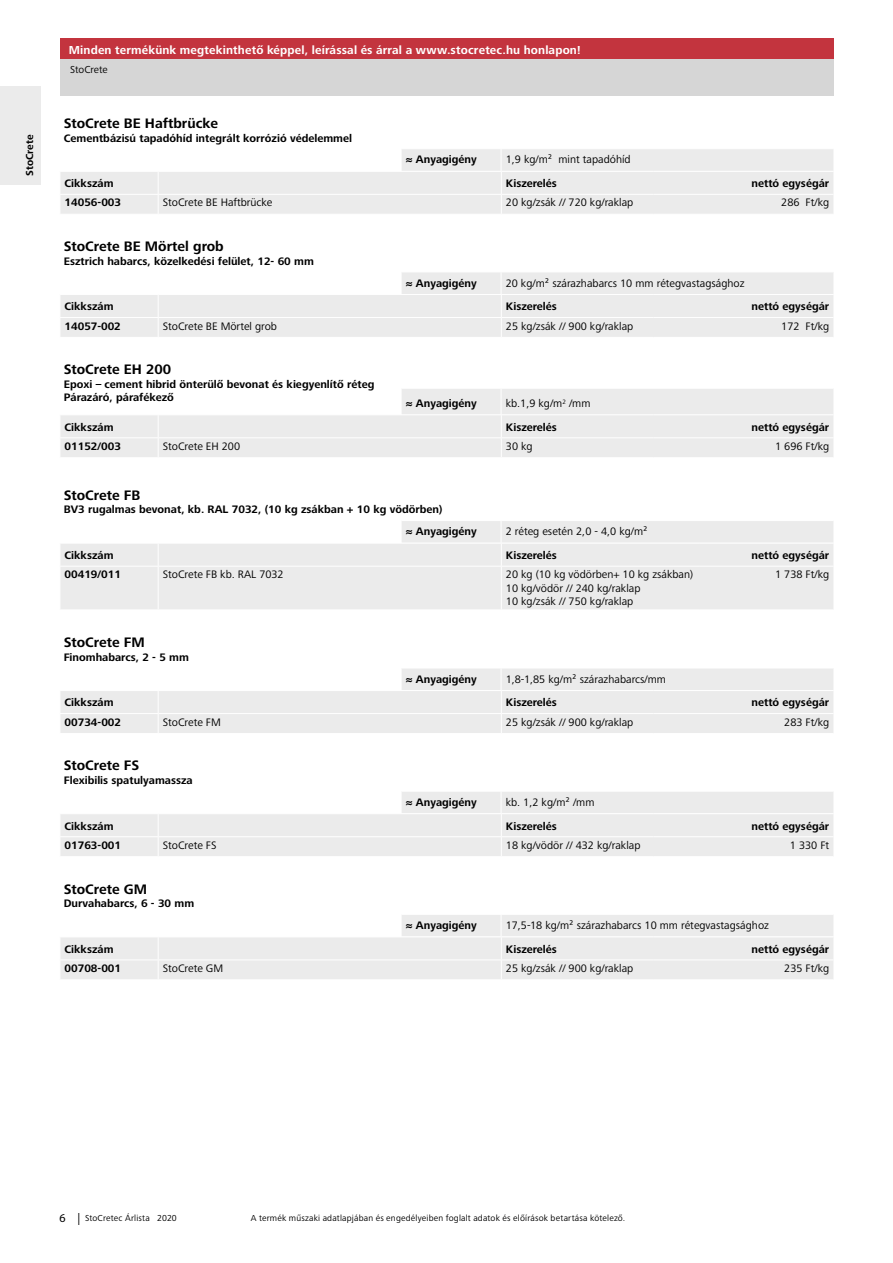
<style>
.page{position:relative;width:893px;height:1263px;background:#fff}
.page>*{position:absolute;margin:0;border:0;box-sizing:border-box;transform-origin:0 0}
.t1{font:700 14.25px "Frutiger Next LTW1 G";color:#000}
.t2{font:700 12px "Frutiger Next LTW1 G";letter-spacing:.01em;color:#fff}
.t3{font:700 11.25px/13.5px "Frutiger Next LTW1 G";color:#000}
.t4{font:11.25px/13.5px "Frutiger Next LTW1 G";color:#000}
.t5{font:700 10.5px "Frutiger Next LTW1 G";color:#000}
.t6{font:10.5px "Frutiger Next LTW1 G";color:#000}
.t7{font:9px "Frutiger Next LTW1 G";letter-spacing:.02em;color:#000}
.s1{font-family:"Myriad Pro";font-size:12px}
</style>
<div class="page">
<div style="left:0;top:86px;width:41px;height:99px;background:#ebebeb"></div>
<div style="left:60px;top:38px;width:773px;height:34px;background:#c3343e"></div>
<svg style="left:60px;top:149px;width:773px;height:65px"></svg>
<svg style="left:60px;top:272px;width:773px;height:65px"></svg>
<svg style="left:60px;top:389px;width:773px;height:68px"></svg>
<div style="left:61px;top:544px;width:772px;height:65px;background:#ebebeb"></div>
<hr style="left:60px;top:566px;width:98px;height:1px;background:#fff">
<hr style="left:158px;top:566px;width:343px;height:1px;background:#fff">
<hr style="left:501px;top:566px;width:199px;height:1px;background:#fff">
<hr style="left:700px;top:566px;width:133px;height:1px;background:#fff">
<svg style="left:60px;top:544px;width:1px;height:21px"></svg>
<svg style="left:158px;top:544px;width:1px;height:22px"></svg>
<div style="left:402px;top:521px;width:431px;height:45px;background:#ebebeb"></div>
<hr style="left:158px;top:566px;width:1px;height:43px;background:#fff">
<hr style="left:501px;top:566px;width:1px;height:43px;background:#fff">
<svg style="left:60px;top:669px;width:773px;height:64px"></svg>
<svg style="left:60px;top:792px;width:773px;height:64px"></svg>
<svg style="left:60px;top:915px;width:773px;height:64px"></svg>
<div style="left:60px;top:60px;width:773px;height:36px;background:#d6d6d6"></div>
<p class="t5" style="left:24px;top:176px;width:43px;rotate:-90deg">StoCrete</p>
<p class="t2" style="left:69px;top:43px;width:513px">Minden termékünk megtekinthető képpel, leírással és árral a www.stocretec.hu honlapon!</p>
<p class="t6" style="left:70px;top:63px;width:39px">StoCrete</p>
<p class="t1" style="left:64px;top:115px;width:156px">StoCrete BE Haftbrücke</p>
<p class="t3" style="left:64px;top:131px;width:290px">Cementbázisú tapadóhíd integrált korrózió védelemmel</p>
<p class="t3" style="left:406px;top:153px;width:72px">≈ Anyagigény</p>
<p class="t4" style="left:506px;top:153px;width:126px">1,9 kg/m² mint tapadóhíd</p>
<p class="t3" style="left:65px;top:177px;width:51px">Cikkszám</p>
<p class="t3" style="left:506px;top:177px;width:53px">Kiszerelés</p>
<p class="t3" style="left:751px;top:177px;width:79px">nettó egységár</p>
<p class="t3" style="left:65px;top:196px;width:58px">14056-003</p>
<p class="t4" style="left:163px;top:196px;width:111px">StoCrete BE Haftbrücke</p>
<p class="t4" style="left:506px;top:196px;width:129px">20 kg/zsák // 720 kg/raklap</p>
<p class="t4" style="left:781px;top:196px;width:49px">286 Ft/kg</p>
<p class="t1" style="left:64px;top:238px;width:161px">StoCrete BE Mörtel grob</p>
<p class="t3" style="left:64px;top:255px;width:252px">Esztrich habarcs, közelkedési felület, 12- 60 mm</p>
<p class="t3" style="left:406px;top:276px;width:72px">≈ Anyagigény</p>
<p class="t4" style="left:506px;top:276px;width:240px">20 kg/m² szárazhabarcs 10 mm rétegvastagsághoz</p>
<p class="t3" style="left:65px;top:300px;width:51px">Cikkszám</p>
<p class="t3" style="left:506px;top:300px;width:53px">Kiszerelés</p>
<p class="t3" style="left:751px;top:300px;width:79px">nettó egységár</p>
<p class="t3" style="left:65px;top:319px;width:58px">14057-002</p>
<p class="t4" style="left:163px;top:319px;width:116px">StoCrete BE Mörtel grob</p>
<p class="t4" style="left:506px;top:319px;width:129px">25 kg/zsák // 900 kg/raklap</p>
<p class="t4" style="left:781px;top:319px;width:49px">172 Ft/kg</p>
<p class="t1" style="left:64px;top:361px;width:109px">StoCrete EH 200</p>
<p class="t3" style="left:64px;top:378px;width:312px">Epoxi – cement hibrid önterülő bevonat és kiegyenlítő réteg<br>Párazáró, párafékező</p>
<p class="t3" style="left:65px;top:420px;width:51px">Cikkszám</p>
<p class="t3" style="left:506px;top:420px;width:53px">Kiszerelés</p>
<p class="t3" style="left:751px;top:420px;width:79px">nettó egységár</p>
<p class="t3" style="left:65px;top:440px;width:58px">01152/003</p>
<p class="t4" style="left:163px;top:440px;width:79px">StoCrete EH 200</p>
<p class="t4" style="left:506px;top:440px;width:28px">30 kg</p>
<p class="t4" style="left:775px;top:440px;width:56px">1 696 Ft/kg</p>
<p class="t1" style="left:64px;top:487px;width:78px">StoCrete FB</p>
<p class="t3" style="left:406px;top:499px;width:72px;line-height:21.9px;text-indent:-342px">BV3 rugalmas bevonat, kb. RAL 7032, (10 kg zsákban + 10 kg vödörben)<br>≈ Anyagigény</p>
<p class="t3" style="left:406px;top:397px;width:72px">≈ Anyagigény</p>
<p class="t4" style="left:506px;top:397px;width:86px">kb.1,9 kg/m<sup>2</sup> /mm</p>
<p class="t4" style="left:506px;top:525px;width:144px">2 réteg esetén 2,0 - 4,0 kg/m²</p>
<p class="t3" style="left:65px;top:549px;width:51px">Cikkszám</p>
<p class="t3" style="left:506px;top:549px;width:53px">Kiszerelés</p>
<p class="t3" style="left:751px;top:549px;width:79px">nettó egységár</p>
<p class="t3" style="left:65px;top:568px;width:58px">00419/011</p>
<p class="t4" style="left:163px;top:568px;width:122px">StoCrete FB kb. RAL 7032</p>
<p class="t4" style="left:506px;top:568px;width:189px">20 kg (10 kg vödörben+ 10 kg zsákban)<br>10 kg/vödör // 240 kg/raklap<br>10 kg/zsák // 750 kg/raklap</p>
<p class="t4" style="left:775px;top:568px;width:56px">1 738 Ft/kg</p>
<p class="t1" style="left:64px;top:634px;width:83px">StoCrete FM</p>
<p class="t3" style="left:64px;top:651px;width:127px">Finomhabarcs, 2 - 5 mm</p>
<p class="t3" style="left:406px;top:672px;width:72px">≈ Anyagigény</p>
<p class="t4" style="left:506px;top:672px;width:162px">1,8-1,85 kg/m² szárazhabarcs/mm</p>
<p class="t3" style="left:65px;top:696px;width:51px">Cikkszám</p>
<p class="t3" style="left:506px;top:696px;width:53px">Kiszerelés</p>
<p class="t3" style="left:751px;top:696px;width:79px">nettó egységár</p>
<p class="t3" style="left:65px;top:715px;width:58px">00734-002</p>
<p class="t4" style="left:163px;top:715px;width:60px">StoCrete FM</p>
<p class="t4" style="left:506px;top:715px;width:129px">25 kg/zsák // 900 kg/raklap</p>
<p class="t4" style="left:784px;top:715px;width:46px">283 Ft/kg</p>
<p class="t1" style="left:64px;top:757px;width:77px">StoCrete FS</p>
<p class="t3" style="left:64px;top:774px;width:130px">Flexibilis spatulyamassza</p>
<p class="t3" style="left:406px;top:796px;width:72px">≈ Anyagigény</p>
<p class="t4" style="left:506px;top:796px;width:90px">kb. 1,2 kg/m² /mm</p>
<p class="t3" style="left:65px;top:819px;width:51px">Cikkszám</p>
<p class="t3" style="left:506px;top:819px;width:53px">Kiszerelés</p>
<p class="t3" style="left:751px;top:819px;width:79px">nettó egységár</p>
<p class="t3" style="left:65px;top:839px;width:58px">01763-001</p>
<p class="t4" style="left:163px;top:839px;width:55px">StoCrete FS</p>
<p class="t4" style="left:506px;top:839px;width:136px">18 kg/vödör // 432 kg/raklap</p>
<p class="t4" style="left:790px;top:839px;width:41px">1 330 Ft</p>
<p class="t1" style="left:64px;top:881px;width:85px">StoCrete GM</p>
<p class="t3" style="left:64px;top:897px;width:132px">Durvahabarcs, 6 - 30 mm</p>
<p class="t3" style="left:406px;top:919px;width:72px">≈ Anyagigény</p>
<p class="t4" style="left:506px;top:919px;width:265px">17,5-18 kg/m² szárazhabarcs 10 mm rétegvastagsághoz</p>
<p class="t3" style="left:65px;top:942px;width:51px">Cikkszám</p>
<p class="t3" style="left:506px;top:942px;width:53px">Kiszerelés</p>
<p class="t3" style="left:751px;top:942px;width:79px">nettó egységár</p>
<p class="t3" style="left:65px;top:962px;width:58px">00708-001</p>
<p class="t4" style="left:163px;top:962px;width:62px">StoCrete GM</p>
<p class="t4" style="left:506px;top:962px;width:129px">25 kg/zsák // 900 kg/raklap</p>
<p class="t4" style="left:784px;top:962px;width:46px">235 Ft/kg</p>
<p class="t7" style="left:60px;top:1213px;width:119px"><span class="s1">6 |</span> StoCretec Árlista 2020</p>
<p class="t7" style="left:251px;top:1213px;width:376px">A termék műszaki adatlapjában és engedélyeiben foglalt adatok és előírások betartása kötelező.</p>
</div>
